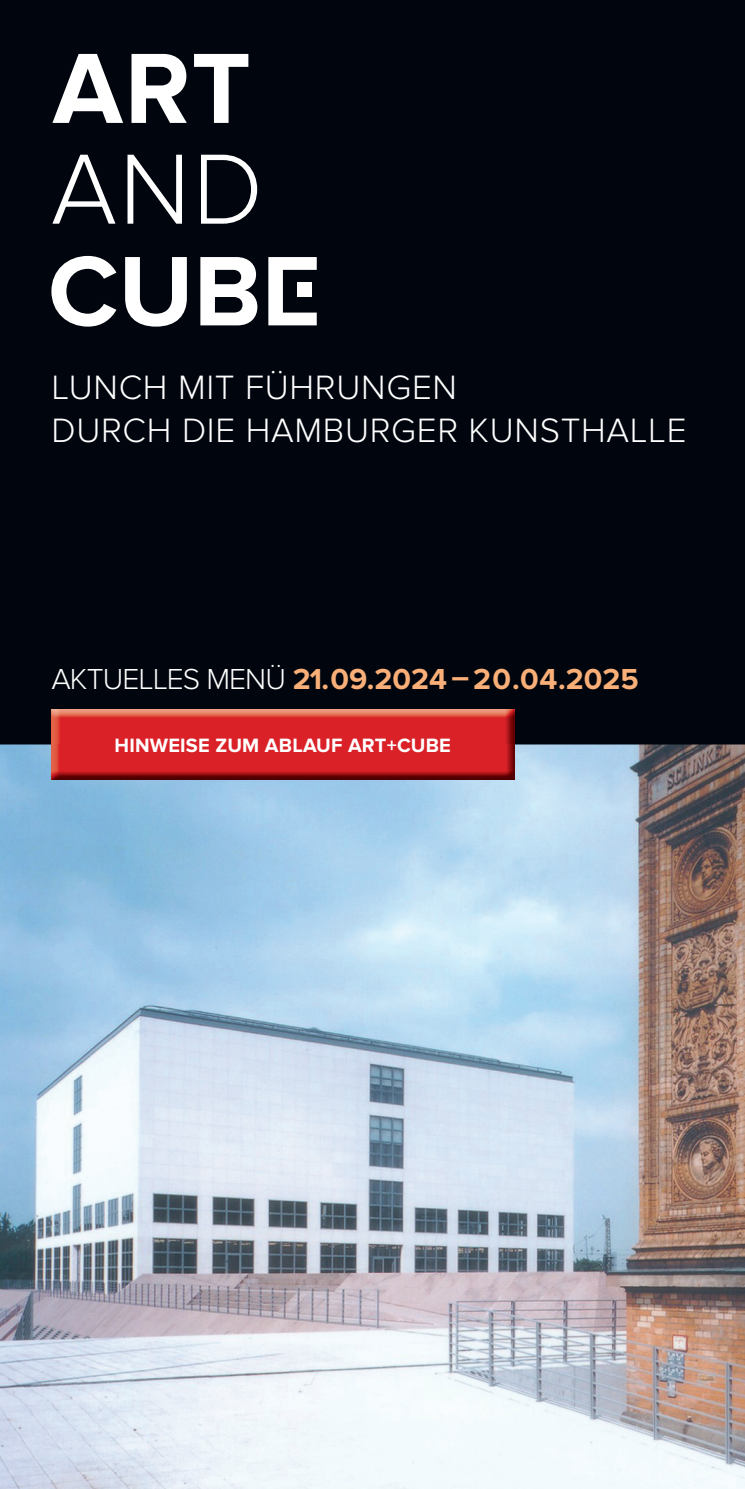
<style>
.page{position:relative;width:745px;height:1489px;background:#fff}
.page>*{position:absolute;margin:0;border:0;box-sizing:border-box;transform-origin:0 0}
.t1{font:300 35px/42.5px "Proxima Nova";letter-spacing:.02em;color:#fff}
.t2{font:700 30px "Proxima Nova";color:#f9af77}
.t3{font:700 20px "Proxima Nova";letter-spacing:.01em;color:#fff}
.s1{font-weight:300;color:#fff}
</style>
<div class="page">
<div style="left:0;top:0;width:744px;height:744px;background:#01060e"></div>
<svg style="left:52px;top:54px;width:196px;height:69px"></svg>
<svg style="left:52px;top:155px;width:205px;height:69px"></svg>
<svg style="left:51px;top:256px;width:265px;height:70px"></svg>
<div style="left:297px;top:282px;width:15px;height:15px;background:#fff"></div>
<img style="left:0;top:744px;width:744px;height:744px">
<img style="left:51px;top:709px;width:462px;height:70px">
<p class="t1" style="left:51px;top:367px;width:636px">LUNCH MIT FÜHRUNGEN<br>DURCH DIE HAMBURGER KUNSTHALLE</p>
<p class="t2" style="left:51px;top:661px;width:588px"><span class="s1">AKTUELLES MENÜ</span> 21.09.2024 –20.04.2025</p>
<p class="t3" style="left:114px;top:734px;width:338px">HINWEISE ZUM ABLAUF ART+CUBE</p>
</div>
